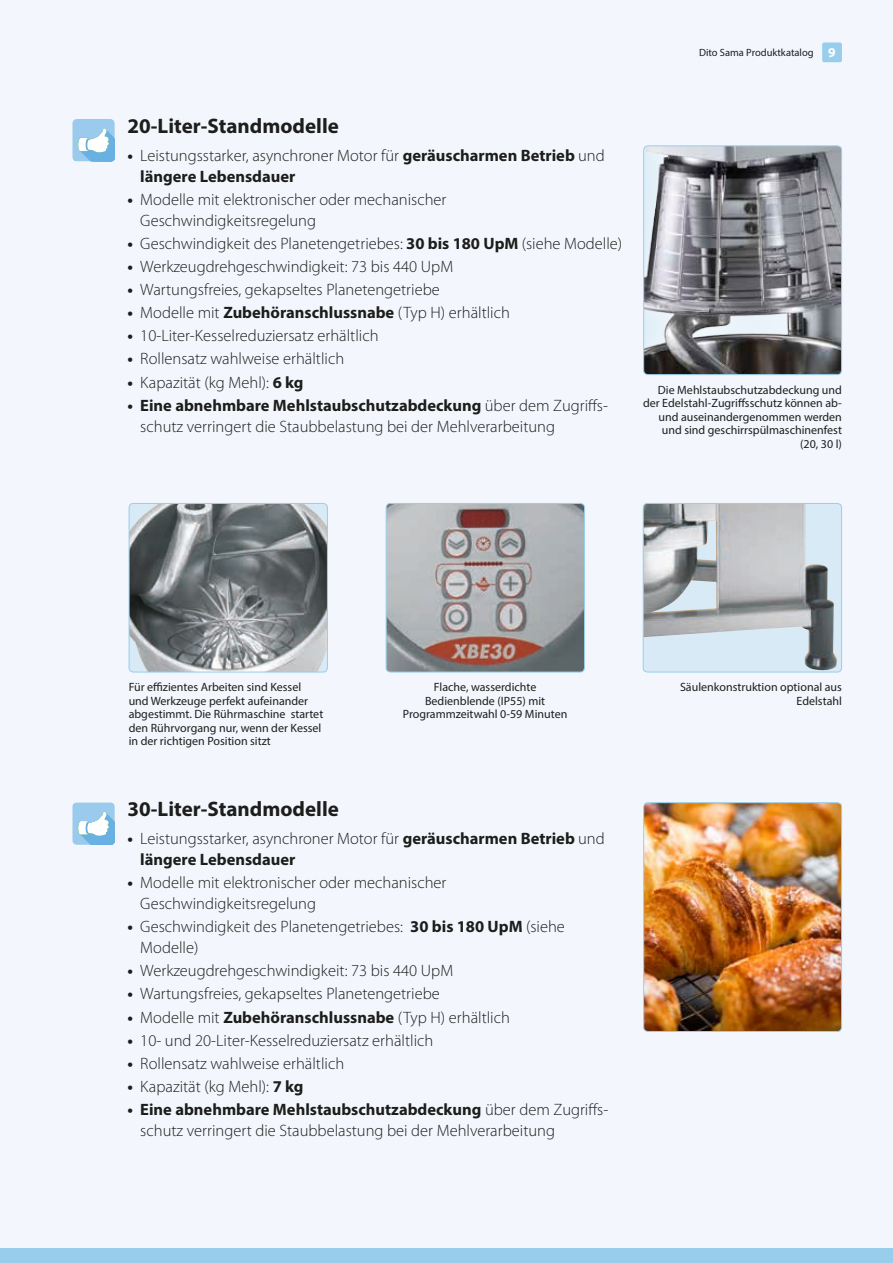
<style>
.page{position:relative;width:893px;height:1263px;background:#f3f7fd}
.page>*{position:absolute;margin:0;border:0;box-sizing:border-box;transform-origin:0 0}
.t1{font:700 21px "Myriad Pro";color:#1d1d1b}
.t2{font:300 16.5px/21px "Myriad Pro";color:#1d1d1b}
.t3{font:700 16.5px/21px "Myriad Pro";color:#1d1d1b}
.t4{font:12px/13.5px "Myriad Pro";color:#1d1d1b;text-align:right}
.t5{font:10.5px "Myriad Pro";color:#1d1d1b}
.s1{font-weight:700;font-size:13.5px;color:#fff}
.s2{font-weight:300}
.s3{font-weight:700}
</style>
<div class="page">
<div style="left:0;top:1248px;width:893px;height:15px;background:#98ceeb"></div>
<svg style="left:72px;top:119px;width:43px;height:43px"></svg>
<svg style="left:72px;top:802px;width:43px;height:43px"></svg>
<div style="left:822px;top:42px;width:20px;height:20px;background:#98ceeb;border-radius:2px"></div>
<img style="left:645px;top:147px;width:195px;height:226px">
<div style="left:643px;top:145px;width:199px;height:230px;border:1px solid #98ceeb;border-radius:4px"></div>
<img style="left:645px;top:804px;width:195px;height:226px">
<div style="left:643px;top:802px;width:199px;height:230px;border:1px solid #98ceeb;border-radius:4px"></div>
<img style="left:129px;top:503px;width:198px;height:169px">
<div style="left:129px;top:503px;width:199px;height:169px;border:1px solid #98ceeb;border-radius:4px"></div>
<img style="left:643px;top:503px;width:194px;height:168px">
<div style="left:643px;top:503px;width:199px;height:169px;border:1px solid #98ceeb;border-radius:4px"></div>
<img style="left:386px;top:503px;width:198px;height:169px">
<div style="left:386px;top:503px;width:199px;height:169px;border:1px solid #98ceeb;border-radius:4px"></div>
<p class="t5" style="left:699px;top:46px;width:138px">Dito Sama Produktkatalog <span class="s1">9</span></p>
<p class="t1" style="left:128px;top:112px;width:213px">20-Liter-Standmodelle</p>
<p class="t3" style="left:140px;top:144px;width:466px;text-indent:-13px">• <span class="s2">Leistungsstarker, asynchroner Motor für</span> geräuscharmen Betrieb <span class="s2">und </span>längere Lebensdauer</p>
<p class="t2" style="left:140px;top:188px;width:308px;text-indent:-13px"><span class="s3">•</span> Modelle mit elektronischer oder mechanischer<br>Geschwindigkeitsregelung</p>
<p class="t2" style="left:128px;top:233px;width:496px"><span class="s3">•</span> Geschwindigkeit des Planetengetriebes: <span class="s3">30 bis 180 UpM</span> (siehe Modelle)</p>
<p class="t2" style="left:128px;top:256px;width:327px"><span class="s3">•</span> Werkzeugdrehgeschwindigkeit: 73 bis 440 UpM</p>
<p class="t2" style="left:128px;top:279px;width:314px"><span class="s3">•</span> Wartungsfreies, gekapseltes Planetengetriebe</p>
<p class="t2" style="left:128px;top:302px;width:384px"><span class="s3">•</span> Modelle mit <span class="s3">Zubehöranschlussnabe</span> (Typ H) erhältlich</p>
<p class="t2" style="left:128px;top:325px;width:252px"><span class="s3">•</span> 10-Liter-Kesselreduziersatz erhältlich</p>
<p class="t2" style="left:128px;top:348px;width:218px"><span class="s3">•</span> Rollensatz wahlweise erhältlich</p>
<p class="t2" style="left:128px;top:371px;width:178px"><span class="s3">•</span> Kapazität (kg Mehl): <span class="s3">6 kg</span></p>
<p class="t2" style="left:140px;top:395px;width:469px;text-indent:-13px"><span class="s3">• Eine abnehmbare Mehlstaubschutzabdeckung</span> über dem Zugriffs&shy;schutz verringert die Staubbelastung bei der Mehlverarbeitung</p>
<p class="t4" style="left:643px;top:383px;width:200px">Die Mehlstaubschutzabdeckung und der Edelstahl-Zugriffsschutz können ab&shy;und auseinandergenommen werden und sind geschirrspülmaschinenfest (20, 30 l)</p>
<p class="t4" style="left:129px;top:680px;width:196px;text-align:left">Für effizientes Arbeiten sind Kessel und Werkzeuge perfekt aufeinander abgestimmt. Die Rührmaschine startet den Rührvorgang nur, wenn der Kessel in der richtigen Position sitzt</p>
<p class="t4" style="left:403px;top:680px;width:166px;text-align:center">Flache, wasserdichte<br>Bedienblende (IP55) mit<br>Programmzeitwahl 0-59 Minuten</p>
<p class="t4" style="left:680px;top:680px;width:163px">Säulenkonstruktion optional aus<br>Edelstahl</p>
<p class="t1" style="left:128px;top:796px;width:213px">30-Liter-Standmodelle</p>
<p class="t3" style="left:140px;top:827px;width:466px;text-indent:-13px">• <span class="s2">Leistungsstarker, asynchroner Motor für</span> geräuscharmen Betrieb <span class="s2">und </span>längere Lebensdauer</p>
<p class="t2" style="left:140px;top:872px;width:308px;text-indent:-13px"><span class="s3">•</span> Modelle mit elektronischer oder mechanischer<br>Geschwindigkeitsregelung</p>
<p class="t2" style="left:140px;top:916px;width:426px;text-indent:-13px"><span class="s3">•</span> Geschwindigkeit des Planetengetriebes: <span class="s3">30 bis 180 UpM</span> (siehe<br>Modelle)</p>
<p class="t2" style="left:128px;top:960px;width:327px"><span class="s3">•</span> Werkzeugdrehgeschwindigkeit: 73 bis 440 UpM</p>
<p class="t2" style="left:128px;top:983px;width:314px"><span class="s3">•</span> Wartungsfreies, gekapseltes Planetengetriebe</p>
<p class="t2" style="left:128px;top:1006px;width:384px"><span class="s3">•</span> Modelle mit <span class="s3">Zubehöranschlussnabe</span> (Typ H) erhältlich</p>
<p class="t2" style="left:128px;top:1029px;width:307px"><span class="s3">•</span> 10- und 20-Liter-Kesselreduziersatz erhältlich</p>
<p class="t2" style="left:128px;top:1053px;width:218px"><span class="s3">•</span> Rollensatz wahlweise erhältlich</p>
<p class="t2" style="left:128px;top:1076px;width:178px"><span class="s3">•</span> Kapazität (kg Mehl): <span class="s3">7 kg</span></p>
<p class="t2" style="left:140px;top:1099px;width:469px;text-indent:-13px"><span class="s3">• Eine abnehmbare Mehlstaubschutzabdeckung</span> über dem Zugriffs&shy;schutz verringert die Staubbelastung bei der Mehlverarbeitung</p>
</div>
